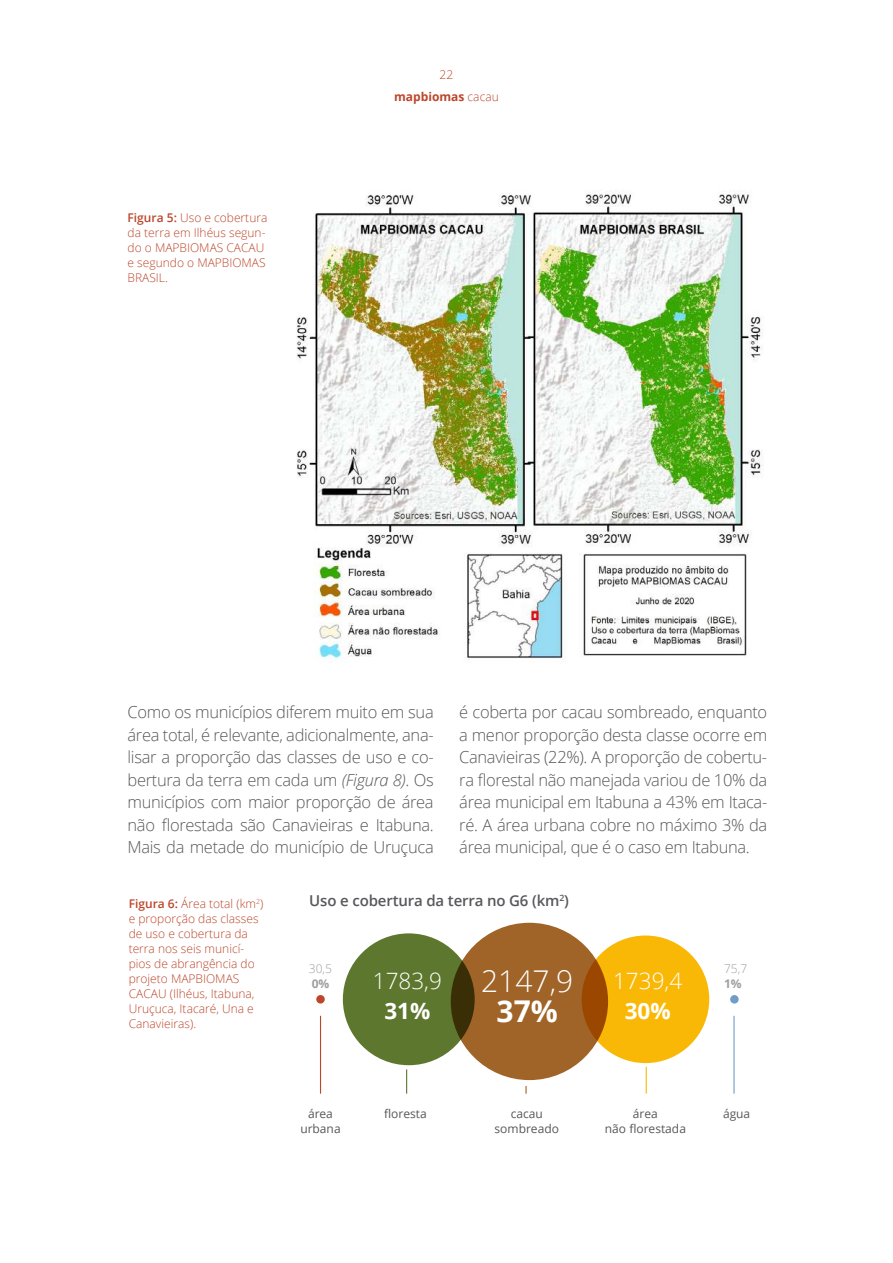
<style>
.page{position:relative;width:893px;height:1263px;background:#fff}
.page>*{position:absolute;margin:0;border:0;box-sizing:border-box;transform-origin:0 0}
.t1{font:300 30px "Open Sans";color:#fff}
.t2{font:700 30px "Open Sans";color:#fff}
.t3{font:300 22.5px "Open Sans";color:#fff}
.t4{font:700 22.5px "Open Sans";color:#fff}
.t5{font:300 16.5px/22.5px "Open Sans";letter-spacing:-.02em;color:#57585b;text-align:justify}
.t6{font:600 15px "Open Sans";letter-spacing:-.01em;color:#57585b}
.t7{font:300 12px/15px "Open Sans";color:#bc462a}
.t8{font:12px/15px "Open Sans";color:#57585b;text-align:center}
.t9{font:700 12px "Open Sans";color:#bc462a}
.t10{font:300 12px "Open Sans";color:#9f9f9e}
.t11{font:700 12px "Open Sans";color:#9f9f9e}
.s1{font-weight:600}
.s2{font-weight:300}
.s3{font-style:italic}
</style>
<div class="page">
<img style="left:296px;top:191px;width:468px;height:471px">
<div style="left:582px;top:935px;width:127px;height:128px;background:#fab806;border-radius:50%"></div>
<div style="left:343px;top:933px;width:132px;height:132px;background:#5d772e;border-radius:50%"></div>
<div style="left:316px;top:995px;width:9px;height:8px;background:#bc462a;border-radius:50%"></div>
<div style="left:730px;top:995px;width:9px;height:8px;background:#6f9dc5;border-radius:50%"></div>
<div style="left:451px;top:923px;width:157px;height:157px;background:#a06328;border-radius:50%"></div>
<hr style="left:320px;top:1016px;width:1px;height:78px;background:#bc462a">
<hr style="left:733px;top:1016px;width:2px;height:78px;background:#6f9dc5">
<svg style="left:406px;top:1069px;width:1px;height:25px"></svg>
<svg style="left:525px;top:1086px;width:2px;height:8px"></svg>
<svg style="left:646px;top:1067px;width:1px;height:27px"></svg>
<p class="t7" style="left:440px;top:69px;width:15px">22</p>
<p class="t7" style="left:128px;top:211px;width:141px"><span class="s1">Figura 5:</span> Uso e cobertura da terra em Ilhéus segun&shy;do o MAPBIOMAS CACAU e segundo o MAPBIOMAS<br>BRASIL.</p>
<p class="t9" style="left:394px;top:91px;width:106px">mapbiomas <span class="s2">cacau</span></p>
<p class="t5" style="left:128px;top:703px;width:308px">Como os municípios diferem muito em sua área total, é relevante, adicionalmente, ana&shy;lisar a proporção das classes de uso e co&shy;bertura da terra em cada um <span class="s3">(Figura 8)</span>. Os municípios com maior proporção de área não florestada são Canavieiras e Itabuna.<br>Mais da metade do município de Uruçuca</p>
<p class="t6" style="left:309px;top:890px;width:261px">Uso e cobertura da terra no G6 (km<sup>2</sup>)</p>
<p class="t5" style="left:459px;top:703px;width:310px">é coberta por cacau sombreado, enquanto a menor proporção desta classe ocorre em Canavieiras (22%). A proporção de cobertu&shy;ra florestal não manejada variou de 10% da área municipal em Itabuna a 43% em Itaca&shy;ré. A área urbana cobre no máximo 3% da área municipal, que é o caso em Itabuna.</p>
<p class="t7" style="left:129px;top:897px;width:136px"><span class="s1">Figura 6:</span> Área total (km<sup>2</sup>) e proporção das classes de uso e cobertura da terra nos seis municí&shy;pios de abrangência do projeto MAPBIOMAS<br>CACAU (Ilhéus, Itabuna,<br>Uruçuca, Itacaré, Una e<br>Canavieiras).</p>
<p class="t10" style="left:309px;top:963px;width:25px">30,5</p>
<p class="t11" style="left:312px;top:978px;width:19px">0%</p>
<p class="t10" style="left:724px;top:963px;width:25px">75,7</p>
<h1 class="t1" style="left:481px;top:968px;width:94px">2147,9</h1>
<p class="t11" style="left:724px;top:978px;width:19px">1%</p>
<h1 class="t2" style="left:497px;top:998px;width:63px">37%</h1>
<h2 class="t3" style="left:373px;top:971px;width:71px">1783,9</h2>
<h2 class="t4" style="left:384px;top:1001px;width:47px">31%</h2>
<h2 class="t3" style="left:613px;top:971px;width:71px">1739,4</h2>
<h2 class="t4" style="left:625px;top:1001px;width:47px">30%</h2>
<p class="t8" style="left:308px;top:1107px;width:26px">área</p>
<p class="t8" style="left:723px;top:1105px;width:29px">água</p>
<p class="t8" style="left:300px;top:1120px;width:42px">urbana</p>
<p class="t8" style="left:384px;top:1105px;width:44px">floresta</p>
<p class="t8" style="left:495px;top:1105px;width:66px">cacau sombreado</p>
<p class="t8" style="left:605px;top:1107px;width:83px">área<br>não florestada</p>
</div>
